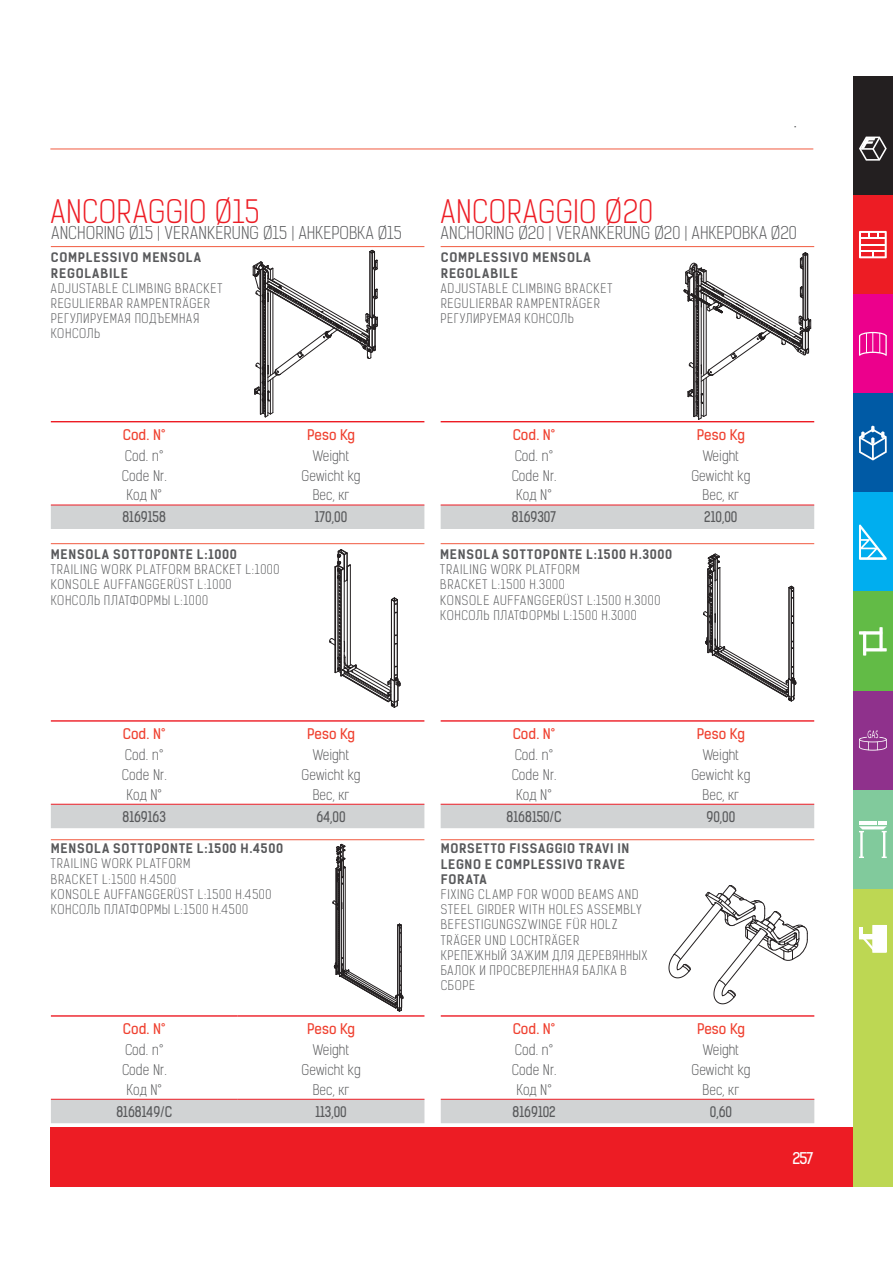
<style>
.page{position:relative;width:893px;height:1263px;background:#fff}
.page>*{position:absolute;margin:0;border:0;box-sizing:border-box;transform-origin:0 0}
.t1{font:300 30.75px "Kelson Sans";letter-spacing:.01em;color:#ed1c24}
.t2{font:300 16.8px "Kelson Sans";letter-spacing:.005em;color:#58595b}
.t3{font:15.45px "Kelson Sans";color:#fff}
.t4{font:300 13.95px "Kelson Sans";letter-spacing:.005em;color:#58595b}
.t5{font:13.95px "Kelson Sans";color:#58595b;scale:.9 1}
.t6{font:13.95px "Kelson Sans";color:#ef402f}
.t7{font:13.95px "Kelson Sans Light RU";letter-spacing:.005em;color:#58595b}
.t8{font:300 12.6px/15.1px "Kelson Sans";letter-spacing:.06em;color:#58595b}
.t9{font:700 12.6px/15.5px "Kelson Sans";letter-spacing:.06em;color:#58595b}
.t10{font:12.6px/15.1px "Kelson Sans Light RU";letter-spacing:.045em;color:#58595b}
.s1{font-family:"Kelson Sans Light RU";font-weight:400}
</style>
<div class="page">
<div style="left:50px;top:1127px;width:843px;height:60px;background:#ed1c24"></div>
<hr style="left:50px;top:149px;width:763px;height:1px;background:#f15a40">
<div style="left:853px;top:76px;width:40px;height:119px;background:#231f20"></div>
<div style="left:853px;top:195px;width:40px;height:99px;background:#ed1c24"></div>
<div style="left:853px;top:294px;width:40px;height:99px;background:#ec008c"></div>
<div style="left:853px;top:393px;width:40px;height:100px;background:#005aa5"></div>
<div style="left:853px;top:493px;width:40px;height:99px;background:#00aeef"></div>
<div style="left:853px;top:592px;width:40px;height:99px;background:#62bb46"></div>
<div style="left:853px;top:691px;width:40px;height:99px;background:#8f318c"></div>
<div style="left:853px;top:790px;width:40px;height:99px;background:#81ca9c"></div>
<div style="left:853px;top:889px;width:40px;height:298px;background:#bdd753"></div>
<svg style="left:859px;top:231px;width:28px;height:27px"></svg>
<hr style="left:860px;top:244px;width:25px;height:2px;background:#fff">
<svg style="left:859px;top:332px;width:28px;height:24px"></svg>
<svg style="left:859px;top:524px;width:28px;height:36px"></svg>
<svg style="left:859px;top:426px;width:28px;height:35px"></svg>
<svg style="left:859px;top:631px;width:23px;height:4px"></svg>
<hr style="left:863px;top:632px;width:3px;height:24px;background:#fff">
<hr style="left:863px;top:648px;width:24px;height:3px;background:#fff">
<svg style="left:879px;top:627px;width:4px;height:24px"></svg>
<svg style="left:859px;top:731px;width:28px;height:20px"></svg>
<svg style="left:859px;top:925px;width:28px;height:28px"></svg>
<svg style="left:859px;top:137px;width:28px;height:24px"></svg>
<svg style="left:859px;top:821px;width:28px;height:37px"></svg>
<hr style="left:51px;top:246px;width:373px;height:1px;background:#f15a40">
<hr style="left:51px;top:543px;width:373px;height:1px;background:#f15a40">
<hr style="left:51px;top:839px;width:373px;height:1px;background:#f15a40">
<hr style="left:441px;top:839px;width:373px;height:1px;background:#f15a40">
<hr style="left:441px;top:246px;width:373px;height:1px;background:#f15a40">
<hr style="left:441px;top:543px;width:373px;height:1px;background:#f15a40">
<svg style="left:703px;top:554px;width:93px;height:147px"></svg>
<svg style="left:332px;top:844px;width:72px;height:168px"></svg>
<svg style="left:668px;top:885px;width:140px;height:119px"></svg>
<svg style="left:253px;top:250px;width:125px;height:167px"></svg>
<svg style="left:329px;top:549px;width:72px;height:159px"></svg>
<svg style="left:683px;top:252px;width:128px;height:168px"></svg>
<div style="left:51px;top:506px;width:373px;height:23px;background:#d1d3d4"></div>
<hr style="left:51px;top:421px;width:373px;height:1px;background:#ed1c24">
<hr style="left:51px;top:505px;width:373px;height:1px;background:#ed1c24">
<div style="left:51px;top:805px;width:373px;height:23px;background:#d1d3d4"></div>
<hr style="left:51px;top:720px;width:373px;height:2px;background:#ed1c24">
<hr style="left:51px;top:804px;width:373px;height:1px;background:#ed1c24">
<div style="left:441px;top:1100px;width:373px;height:23px;background:#d1d3d4"></div>
<hr style="left:441px;top:1015px;width:373px;height:2px;background:#ed1c24">
<hr style="left:441px;top:1099px;width:373px;height:1px;background:#ed1c24">
<div style="left:51px;top:1100px;width:373px;height:23px;background:#d1d3d4"></div>
<hr style="left:51px;top:1015px;width:187px;height:2px;background:#ed1c24">
<hr style="left:238px;top:1015px;width:186px;height:2px;background:#ed1c24">
<hr style="left:51px;top:1099px;width:187px;height:1px;background:#ed1c24">
<hr style="left:238px;top:1099px;width:186px;height:1px;background:#ed1c24">
<div style="left:441px;top:506px;width:373px;height:23px;background:#d1d3d4"></div>
<hr style="left:441px;top:421px;width:373px;height:1px;background:#ed1c24">
<hr style="left:441px;top:505px;width:373px;height:1px;background:#ed1c24">
<div style="left:441px;top:805px;width:373px;height:23px;background:#d1d3d4"></div>
<hr style="left:441px;top:720px;width:373px;height:2px;background:#ed1c24">
<hr style="left:441px;top:804px;width:373px;height:1px;background:#ed1c24">
<h1 class="t1" style="left:51px;top:197px;width:210px">ANCORAGGIO Ø15</h1>
<h1 class="t1" style="left:441px;top:197px;width:214px">ANCORAGGIO Ø20</h1>
<p class="t9" style="left:51px;top:250px;width:152px">COMPLESSIVO MENSOLA<br>REGOLABILE</p>
<p class="t8" style="left:51px;top:281px;width:173px">ADJUSTABLE CLIMBING BRACKET<br>REGULIERBAR RAMPENTRÄGER</p>
<p class="t10" style="left:51px;top:311px;width:150px">РЕГУЛИРУЕМАЯ ПОДЪЕМНАЯ<br>КОНСОЛЬ</p>
<h2 class="t2" style="left:51px;top:225px;width:352px">ANCHORING Ø15 | VERANKERUNG Ø15 | <span class="s1">АНКЕРОВКА Ø15</span></h2>
<h2 class="t2" style="left:441px;top:225px;width:358px">ANCHORING Ø20 | VERANKERUNG Ø20 | <span class="s1">АНКЕРОВКА Ø20</span></h2>
<p class="t9" style="left:441px;top:250px;width:152px">COMPLESSIVO MENSOLA<br>REGOLABILE</p>
<p class="t8" style="left:441px;top:281px;width:173px">ADJUSTABLE CLIMBING BRACKET<br>REGULIERBAR RAMPENTRÄGER</p>
<p class="t10" style="left:441px;top:311px;width:135px">РЕГУЛИРУЕМАЯ КОНСОЛЬ</p>
<p class="t6" style="left:123px;top:429px;width:44px">Cod. N°</p>
<p class="t6" style="left:307px;top:429px;width:49px">Peso Kg</p>
<p class="t4" style="left:125px;top:449px;width:40px">Cod. n°</p>
<p class="t4" style="left:313px;top:449px;width:38px">Weight</p>
<p class="t4" style="left:122px;top:469px;width:46px">Code Nr.</p>
<p class="t4" style="left:302px;top:469px;width:60px">Gewicht kg</p>
<p class="t7" style="left:126px;top:487px;width:37px">Код N°</p>
<p class="t7" style="left:313px;top:487px;width:38px">Вес, кг</p>
<p class="t5" style="left:122px;top:512px;width:50px">8169158</p>
<p class="t5" style="left:315px;top:512px;width:37px">170,00</p>
<p class="t9" style="left:51px;top:547px;width:187px">MENSOLA SOTTOPONTE L:1000</p>
<p class="t8" style="left:51px;top:563px;width:230px">TRAILING WORK PLATFORM BRACKET L:1000<br>KONSOLE AUFFANGGERÜST L:1000</p>
<p class="t10" style="left:51px;top:593px;width:159px">КОНСОЛЬ ПЛАТФОРМЫ L:1000</p>
<p class="t6" style="left:123px;top:729px;width:44px">Cod. N°</p>
<p class="t6" style="left:307px;top:729px;width:49px">Peso Kg</p>
<p class="t4" style="left:125px;top:748px;width:40px">Cod. n°</p>
<p class="t4" style="left:313px;top:748px;width:38px">Weight</p>
<p class="t4" style="left:122px;top:768px;width:46px">Code Nr.</p>
<p class="t4" style="left:302px;top:768px;width:60px">Gewicht kg</p>
<p class="t7" style="left:126px;top:787px;width:37px">Код N°</p>
<p class="t7" style="left:313px;top:787px;width:38px">Вес, кг</p>
<p class="t5" style="left:122px;top:811px;width:50px">8169163</p>
<p class="t5" style="left:316px;top:811px;width:34px">64,00</p>
<p class="t9" style="left:51px;top:841px;width:234px">MENSOLA SOTTOPONTE L:1500 H.4500</p>
<p class="t8" style="left:51px;top:857px;width:222px">TRAILING WORK PLATFORM<br>BRACKET L:1500 H.4500<br>KONSOLE AUFFANGGERÜST L:1500 H.4500</p>
<p class="t10" style="left:51px;top:902px;width:199px">КОНСОЛЬ ПЛАТФОРМЫ L:1500 H.4500</p>
<p class="t6" style="left:123px;top:1024px;width:44px">Cod. N°</p>
<p class="t6" style="left:307px;top:1024px;width:49px">Peso Kg</p>
<p class="t4" style="left:125px;top:1043px;width:40px">Cod. n°</p>
<p class="t4" style="left:313px;top:1043px;width:38px">Weight</p>
<p class="t4" style="left:122px;top:1063px;width:46px">Code Nr.</p>
<p class="t4" style="left:302px;top:1063px;width:60px">Gewicht kg</p>
<p class="t7" style="left:126px;top:1082px;width:37px">Код N°</p>
<p class="t7" style="left:313px;top:1082px;width:38px">Вес, кг</p>
<p class="t5" style="left:116px;top:1106px;width:63px">8168149/C</p>
<p class="t5" style="left:315px;top:1106px;width:36px">113,00</p>
<p class="t6" style="left:513px;top:429px;width:44px">Cod. N°</p>
<p class="t6" style="left:697px;top:429px;width:49px">Peso Kg</p>
<p class="t4" style="left:515px;top:449px;width:40px">Cod. n°</p>
<p class="t4" style="left:703px;top:449px;width:38px">Weight</p>
<p class="t4" style="left:512px;top:469px;width:46px">Code Nr.</p>
<p class="t4" style="left:691px;top:469px;width:60px">Gewicht kg</p>
<p class="t7" style="left:516px;top:487px;width:37px">Код N°</p>
<p class="t7" style="left:702px;top:487px;width:38px">Вес, кг</p>
<p class="t5" style="left:512px;top:512px;width:51px">8169307</p>
<p class="t5" style="left:704px;top:512px;width:38px">210,00</p>
<p class="t9" style="left:440px;top:547px;width:233px">MENSOLA SOTTOPONTE L:1500 H.3000</p>
<p class="t8" style="left:440px;top:563px;width:221px">TRAILING WORK PLATFORM<br>BRACKET L:1500 H.3000<br>KONSOLE AUFFANGGERÜST L:1500 H.3000</p>
<p class="t10" style="left:440px;top:608px;width:198px">КОНСОЛЬ ПЛАТФОРМЫ L:1500 H.3000</p>
<p class="t6" style="left:513px;top:729px;width:44px">Cod. N°</p>
<p class="t6" style="left:697px;top:729px;width:49px">Peso Kg</p>
<p class="t4" style="left:515px;top:748px;width:40px">Cod. n°</p>
<p class="t4" style="left:703px;top:748px;width:38px">Weight</p>
<p class="t4" style="left:512px;top:768px;width:46px">Code Nr.</p>
<p class="t4" style="left:691px;top:768px;width:60px">Gewicht kg</p>
<p class="t7" style="left:516px;top:787px;width:37px">Код N°</p>
<p class="t7" style="left:702px;top:787px;width:38px">Вес, кг</p>
<p class="t5" style="left:506px;top:811px;width:63px">8168150/C</p>
<p class="t5" style="left:706px;top:811px;width:33px">90,00</p>
<p class="t9" style="left:441px;top:841px;width:190px">MORSETTO FISSAGGIO TRAVI IN<br>LEGNO E COMPLESSIVO TRAVE<br>FORATA</p>
<p class="t8" style="left:441px;top:888px;width:202px">FIXING CLAMP FOR WOOD BEAMS AND<br>STEEL GIRDER WITH HOLES ASSEMBLY<br>BEFESTIGUNGSZWINGE FÜR HOLZ<br>TRÄGER UND LOCHTRÄGER</p>
<p class="t10" style="left:441px;top:948px;width:208px">КРЕПЕЖНЫЙ ЗАЖИМ ДЛЯ ДЕРЕВЯННЫХ<br>БАЛОК И ПРОСВЕРЛЕННАЯ БАЛКА В<br>СБОРЕ</p>
<p class="t6" style="left:513px;top:1024px;width:44px">Cod. N°</p>
<p class="t6" style="left:697px;top:1024px;width:49px">Peso Kg</p>
<p class="t4" style="left:515px;top:1043px;width:40px">Cod. n°</p>
<p class="t4" style="left:703px;top:1043px;width:38px">Weight</p>
<p class="t4" style="left:512px;top:1063px;width:46px">Code Nr.</p>
<p class="t4" style="left:691px;top:1063px;width:60px">Gewicht kg</p>
<p class="t7" style="left:516px;top:1082px;width:37px">Код N°</p>
<p class="t7" style="left:703px;top:1082px;width:38px">Вес, кг</p>
<p class="t5" style="left:512px;top:1106px;width:49px">8169102</p>
<p class="t5" style="left:710px;top:1106px;width:26px">0,60</p>
<p class="t3" style="left:792px;top:1152px;width:22px">257</p>
</div>
